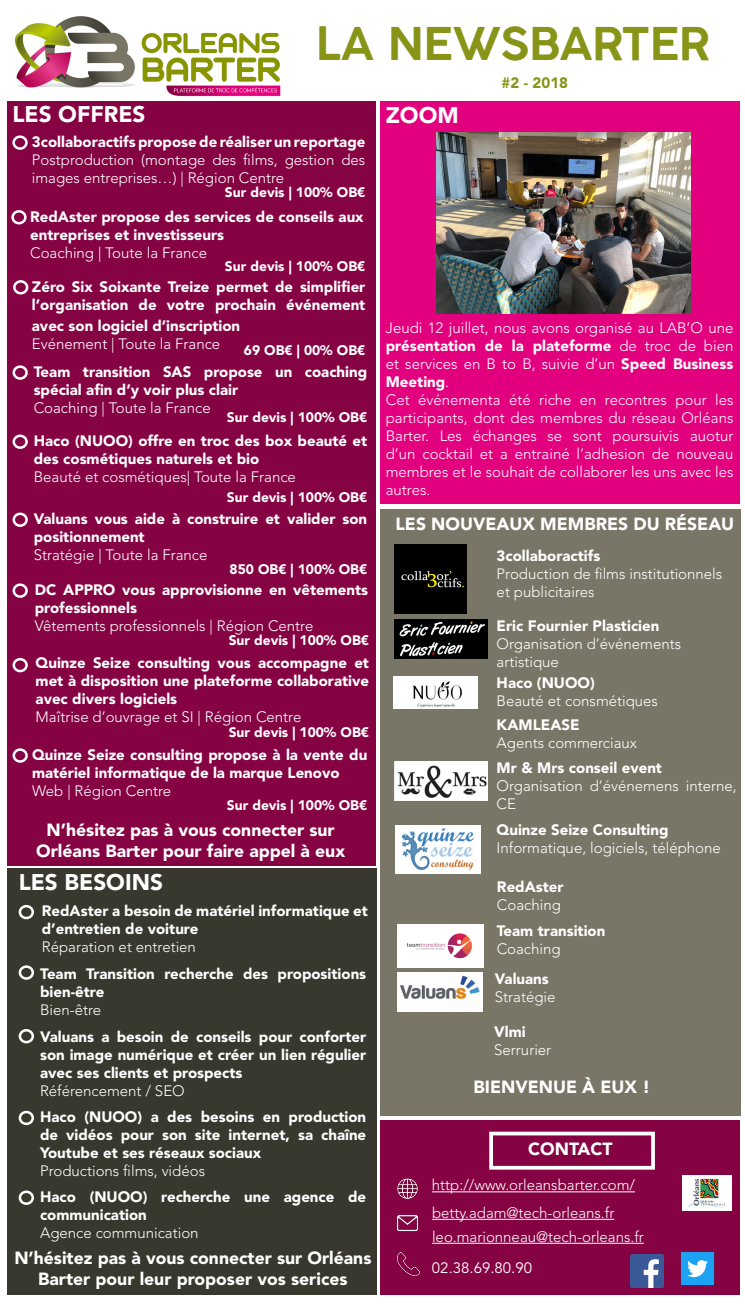
<style>
.page{position:relative;width:745px;height:1312px;background:#fff}
.page>*{position:absolute;margin:0;border:0;box-sizing:border-box;transform-origin:0 0}
.t1{font:700 45px "Coco Gothic";color:#889418}
.t2{font:900 22.5px "Avenir LT Std";color:#fff}
.t3{font:900 17.5px/21px "Avenir LT Std";color:#fff;text-align:center}
.t4{font:900 15px/18px "Avenir LT Std";color:#fff}
.t5{font:300 15px/18px "Avenir LT Std";color:#fff}
.t6{font:15px "Avenir LT Std";color:#fff}
.t7{font:900 15px "Avenir LT Std";color:#889418}
.t8{font:900 13.75px "Avenir LT Std";color:#fff}
.s1{font-weight:900}
</style>
<div class="page">
<img style="left:14px;top:16px;width:267px;height:81px">
<div style="left:7px;top:101px;width:368px;height:764px;background:#860343"></div>
<div style="left:380px;top:1120px;width:359px;height:173px;background:#860343"></div>
<div style="left:380px;top:509px;width:360px;height:605px;background:#797667"></div>
<div style="left:380px;top:101px;width:359px;height:402px;background:#e2007e"></div>
<hr style="left:431px;top:1191px;width:203px;height:1px;background:#fff">
<img style="left:394px;top:1176px;width:26px;height:27px">
<hr style="left:432px;top:1218px;width:182px;height:1px;background:#fff">
<img style="left:394px;top:1211px;width:26px;height:26px">
<img style="left:395px;top:1252px;width:26px;height:26px">
<img style="left:630px;top:1254px;width:32px;height:32px">
<img style="left:678px;top:1250px;width:37px;height:36px">
<img style="left:681px;top:1175px;width:50px;height:34px">
<div style="left:489px;top:1131px;width:165px;height:38px;border:4px solid #fff"></div>
<div style="left:12px;top:135px;width:16px;height:15px;border:2px solid #fff;border-radius:50%"></div>
<div style="left:11px;top:210px;width:16px;height:14px;border:2px solid #fff;border-radius:50%"></div>
<div style="left:13px;top:280px;width:15px;height:14px;border:2px solid #fff;border-radius:50%"></div>
<div style="left:13px;top:365px;width:15px;height:14px;border:2px solid #fff;border-radius:50%"></div>
<img style="left:394px;top:544px;width:72px;height:69px">
<img style="left:394px;top:619px;width:92px;height:39px">
<img style="left:394px;top:761px;width:93px;height:39px">
<div style="left:13px;top:434px;width:15px;height:15px;border:2px solid #fff;border-radius:50%"></div>
<div style="left:13px;top:512px;width:15px;height:15px;border:2px solid #fff;border-radius:50%"></div>
<div style="left:13px;top:583px;width:15px;height:14px;border:2px solid #fff;border-radius:50%"></div>
<div style="left:13px;top:657px;width:15px;height:15px;border:2px solid #fff;border-radius:50%"></div>
<div style="left:13px;top:748px;width:15px;height:14px;border:2px solid #fff;border-radius:50%"></div>
<div style="left:7px;top:868px;width:369px;height:425px;background:#39382e"></div>
<img style="left:393px;top:676px;width:84px;height:32px">
<img style="left:395px;top:824px;width:85px;height:49px">
<img style="left:397px;top:924px;width:85px;height:42px">
<img style="left:397px;top:972px;width:85px;height:39px">
<div style="left:19px;top:904px;width:15px;height:15px;border:2px solid #fff;border-radius:50%"></div>
<div style="left:19px;top:965px;width:15px;height:14px;border:2px solid #fff;border-radius:50%"></div>
<div style="left:19px;top:1028px;width:15px;height:15px;border:2px solid #fff;border-radius:50%"></div>
<div style="left:19px;top:1110px;width:15px;height:14px;border:2px solid #fff;border-radius:50%"></div>
<div style="left:19px;top:1190px;width:15px;height:14px;border:2px solid #fff;border-radius:50%"></div>
<img style="left:436px;top:133px;width:254px;height:181px">
<hr style="left:432px;top:1242px;width:211px;height:1px;background:#fff">
<h1 class="t1" style="left:315px;top:10px;width:394px">LA NEWSBARTER</h1>
<h2 class="t2" style="left:12px;top:100px;width:134px">LES OFFRES</h2>
<h2 class="t2" style="left:385px;top:102px;width:74px">ZOOM</h2>
<p class="t4" style="left:32px;top:133px;width:335px">3collaboractifs propose de réaliser un reportage</p>
<p class="t5" style="left:32px;top:151px;width:335px">Postproduction (montage des films, gestion des images entreprises…) | Région Centre</p>
<p class="t8" style="left:225px;top:184px;width:142px">Sur devis | 100% OB€</p>
<p class="t7" style="left:501px;top:73px;width:68px">#2 - 2018</p>
<p class="t4" style="left:30px;top:208px;width:335px">RedAster propose des services de conseils aux entreprises et investisseurs</p>
<p class="t5" style="left:30px;top:244px;width:178px">Coaching | Toute la France</p>
<p class="t8" style="left:225px;top:258px;width:142px">Sur devis | 100% OB€</p>
<p class="t4" style="left:32px;top:278px;width:335px">Zéro Six Soixante Treize permet de simplifier l’organisation de votre prochain événement</p>
<p class="t4" style="left:32px;top:317px;width:210px">avec son logiciel d’inscription</p>
<p class="t5" style="left:32px;top:335px;width:190px">Evénement | Toute la France</p>
<p class="t8" style="left:244px;top:342px;width:123px">69 OB€ | 00% OB€</p>
<p class="t4" style="left:34px;top:363px;width:335px">Team transition SAS propose un coaching spécial afin d’y voir plus clair</p>
<p class="t5" style="left:34px;top:399px;width:178px">Coaching | Toute la France</p>
<p class="t8" style="left:227px;top:408px;width:142px">Sur devis | 100% OB€</p>
<p class="t4" style="left:34px;top:431px;width:335px">Haco (NUOO) offre en troc des box beauté et des cosmétiques naturels et bio</p>
<p class="t5" style="left:34px;top:467px;width:263px">Beauté et cosmétiques| Toute la France</p>
<p class="t8" style="left:227px;top:488px;width:142px">Sur devis | 100% OB€</p>
<p class="t4" style="left:34px;top:509px;width:335px">Valuans vous aide à construire et valider son positionnement</p>
<p class="t5" style="left:34px;top:545px;width:175px">Stratégie | Toute la France</p>
<p class="t8" style="left:229px;top:561px;width:139px">850 OB€ | 100% OB€</p>
<p class="t4" style="left:35px;top:580px;width:335px">DC APPRO vous approvisionne en vêtements professionnels</p>
<p class="t5" style="left:35px;top:616px;width:280px">Vêtements professionnels | Région Centre</p>
<p class="t8" style="left:228px;top:632px;width:142px">Sur devis | 100% OB€</p>
<p class="t4" style="left:36px;top:653px;width:335px;text-align:justify">Quinze Seize consulting vous accompagne et met à disposition une plateforme collaborative avec divers logiciels</p>
<p class="t5" style="left:36px;top:707px;width:267px">Maîtrise d’ouvrage et SI | Région Centre</p>
<p class="t8" style="left:228px;top:724px;width:142px">Sur devis | 100% OB€</p>
<p class="t4" style="left:32px;top:745px;width:336px">Quinze Seize consulting propose à la vente du matériel informatique de la marque Lenovo</p>
<p class="t5" style="left:32px;top:781px;width:140px">Web | Région Centre</p>
<p class="t8" style="left:227px;top:796px;width:142px">Sur devis | 100% OB€</p>
<p class="t3" style="left:36px;top:819px;width:310px">N’hésitez pas à vous connecter sur<br>Orléans Barter pour faire appel à eux</p>
<h2 class="t2" style="left:19px;top:868px;width:146px">LES BESOINS</h2>
<p class="t4" style="left:42px;top:901px;width:327px">RedAster a besoin de matériel informatique et d’entretien de voiture</p>
<p class="t5" style="left:42px;top:938px;width:155px">Réparation et entretien</p>
<p class="t4" style="left:40px;top:964px;width:327px">Team Transition recherche des propositions bien-être</p>
<p class="t5" style="left:40px;top:1000px;width:63px">Bien-être</p>
<p class="t4" style="left:40px;top:1027px;width:327px;text-align:justify">Valuans a besoin de conseils pour conforter son image numérique et créer un lien régulier avec ses clients et prospects</p>
<p class="t5" style="left:40px;top:1081px;width:146px">Référencement / SEO</p>
<p class="t4" style="left:40px;top:1107px;width:327px;text-align:justify">Haco (NUOO) a des besoins en production de vidéos pour son site internet, sa chaîne Youtube et ses réseaux sociaux</p>
<p class="t5" style="left:40px;top:1161px;width:166px">Productions films, vidéos</p>
<p class="t4" style="left:40px;top:1187px;width:327px">Haco (NUOO) recherche une agence de communication</p>
<p class="t5" style="left:40px;top:1223px;width:160px">Agence communication</p>
<p class="t3" style="left:14px;top:1246px;width:358px">N’hésitez pas à vous connecter sur Orléans<br>Barter pour leur proposer vos serices</p>
<p class="t5" style="left:385px;top:319px;width:349px">Jeudi 12 juillet, nous avons organisé au LAB’O une <span class="s1">présentation de la plateforme</span> de troc de bien et services en B to B, suivie d’un <span class="s1">Speed Business Meeting</span>.<br>Cet événementa été riche en recontres pour les participants, dont des membres du réseau Orléans Barter. Les échanges se sont poursuivis auotur d’un cocktail et a entrainé l’adhesion de nouveau membres et le souhait de collaborer les uns avec les autres.</p>
<p class="t3" style="left:395px;top:513px;width:340px">LES NOUVEAUX MEMBRES DU RÉSEAU</p>
<p class="t4" style="left:496px;top:546px;width:105px">3collaboractifs</p>
<p class="t5" style="left:496px;top:564px;width:227px">Production de films institutionnels et publicitaires</p>
<p class="t4" style="left:496px;top:616px;width:164px">Eric Fournier Plasticien</p>
<p class="t5" style="left:496px;top:634px;width:186px">Organisation d’événements artistique</p>
<p class="t4" style="left:496px;top:673px;width:99px">Haco (NUOO)</p>
<p class="t5" style="left:496px;top:691px;width:163px">Beauté et consmétiques</p>
<p class="t4" style="left:496px;top:715px;width:84px">KAMLEASE</p>
<p class="t5" style="left:496px;top:734px;width:142px">Agents commerciaux</p>
<p class="t4" style="left:496px;top:758px;width:167px">Mr &amp; Mrs conseil event</p>
<p class="t5" style="left:496px;top:776px;width:241px">Organisation d’événemens interne,<br>CE</p>
<p class="t4" style="left:496px;top:820px;width:173px">Quinze Seize Consulting</p>
<p class="t5" style="left:496px;top:838px;width:225px">Informatique, logiciels, téléphone</p>
<p class="t4" style="left:496px;top:877px;width:68px">RedAster</p>
<p class="t5" style="left:496px;top:895px;width:65px">Coaching</p>
<p class="t4" style="left:496px;top:921px;width:110px">Team transition</p>
<p class="t5" style="left:496px;top:939px;width:65px">Coaching</p>
<p class="t4" style="left:494px;top:969px;width:55px">Valuans</p>
<p class="t5" style="left:494px;top:987px;width:62px">Stratégie</p>
<p class="t4" style="left:494px;top:1022px;width:33px">Vlmi</p>
<p class="t5" style="left:494px;top:1040px;width:58px">Serrurier</p>
<p class="t3" style="left:473px;top:1076px;width:178px">BIENVENUE À EUX !</p>
<p class="t3" style="left:528px;top:1138px;width:86px">CONTACT</p>
<p class="t5" style="left:431px;top:1171px;width:204px;line-height:27.5px">http://www.orleansbarter.com/ betty.adam@tech-orleans.fr</p>
<p class="t5" style="left:432px;top:1227px;width:213px">leo.marionneau@tech-orleans.fr</p>
<p class="t6" style="left:431px;top:1258px;width:102px">02.38.69.80.90</p>
</div>
